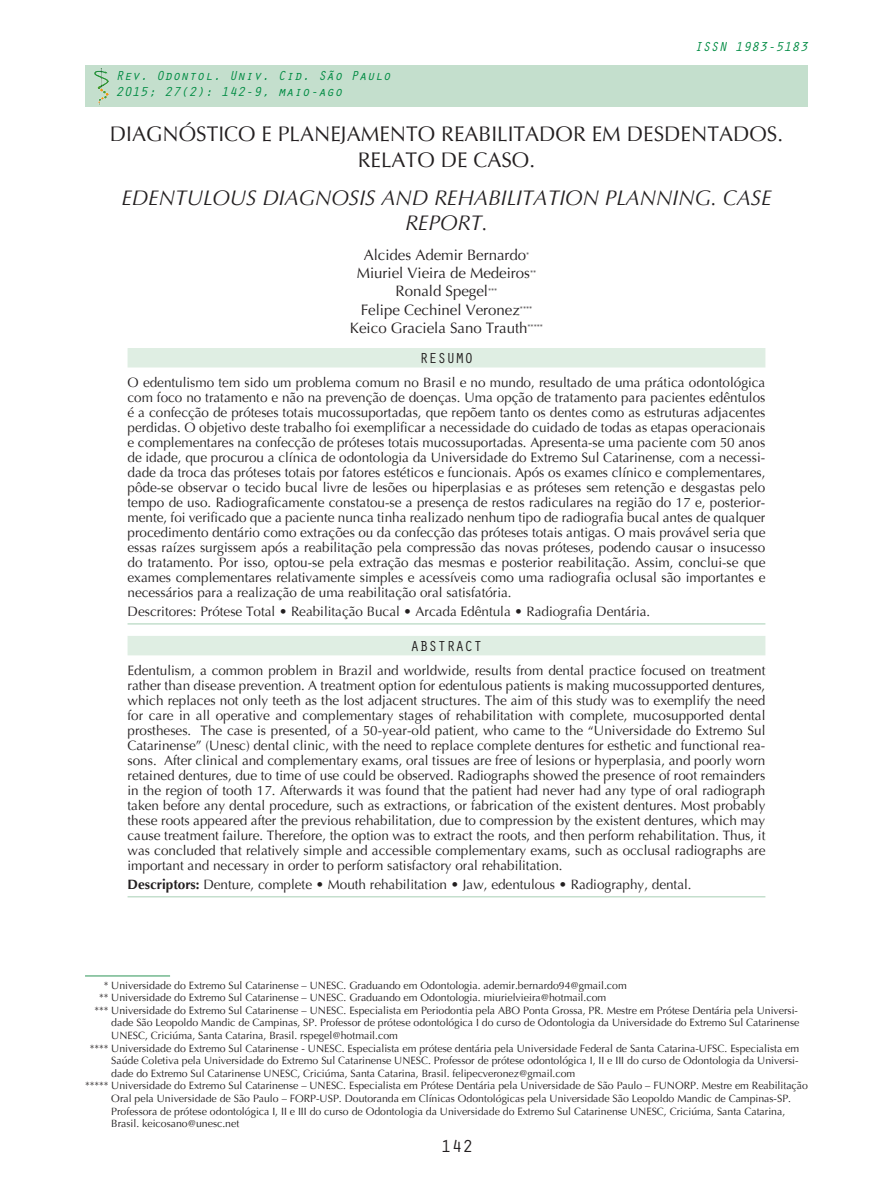
<style>
.page{position:relative;width:893px;height:1191px;background:#fff}
.page>*{position:absolute;margin:0;border:0;box-sizing:border-box;transform-origin:0 0}
.titulo_portugues{font:21px/25.2px "Optima";color:#231f20;text-align:center}
.Titulos_inglês{font:italic 21px/25.2px "Optima";color:#231f20;text-align:center}
.t1{font:18px "Orator Std";color:#231f20}
.assina{font:15px "Optima";color:#231f20}
.titulos_resumos{font:15px "Orator Std";color:#231f20}
.texto_capas{font:13.5px/15px "Optima";color:#231f20;text-align:justify}
.descritores{font:13.5px "Optima";color:#231f20}
.t2{font:italic 13.5px "Orator Std";color:#008b43}
.rodape{font:10.5px/12.6px "Optima";color:#231f20}
.s1{font-weight:700}
.s2{color:#fff}
</style>
<div class="page">
<div style="left:85px;top:65px;width:723px;height:41px;background:#c4dfcd"></div>
<img style="left:94px;top:68px;width:15px;height:36px">
<div style="left:128px;top:348px;width:637px;height:19px;background:#dfeee3"></div>
<hr style="left:128px;top:623px;width:637px;height:1px;background:#c4dfcd">
<div style="left:128px;top:636px;width:637px;height:19px;background:#dfeee3"></div>
<hr style="left:128px;top:896px;width:637px;height:1px;background:#c4dfcd">
<hr style="left:85px;top:975px;width:85px;height:1px;background:#73b88f">
<p class="t2" style="left:116px;top:66px;width:277px">Rev. Odontol. Univ. Cid. São Paulo</p>
<p class="t2" style="left:116px;top:82px;width:228px">2015; 27(2): 142-9, maio-ago</p>
<p class="t2" style="left:694px;top:37px;width:115px">ISSN 1983-5183</p>
<p class="titulo_portugues" style="left:110px;top:122px;width:675px">DIAGNÓSTICO E PLANEJAMENTO REABILITADOR EM DESDENTADOS.<br>RELATO DE CASO.</p>
<p class="Titulos_inglês" style="left:121px;top:185px;width:652px">EDENTULOUS DIAGNOSIS AND REHABILITATION PLANNING. CASE<br>REPORT.</p>
<p class="assina" style="left:364px;top:246px;width:167px">Alcides Ademir Bernardo<sup>*</sup></p>
<p class="assina" style="left:357px;top:264px;width:181px">Miuriel Vieira de Medeiros<sup>**</sup></p>
<p class="assina" style="left:396px;top:282px;width:103px">Ronald Spegel<sup>***</sup></p>
<p class="assina" style="left:361px;top:300px;width:173px">Felipe Cechinel Veronez<sup>****</sup></p>
<p class="assina" style="left:350px;top:318px;width:194px">Keico Graciela Sano Trauth<sup>*****</sup></p>
<p class="titulos_resumos" style="left:419px;top:347px;width:55px">RESUMO</p>
<p class="texto_capas" style="left:128px;top:375px;width:639px">O edentulismo tem sido um problema comum no Brasil e no mundo, resultado de uma prática odontológica com foco no tratamento e não na prevenção de doenças. Uma opção de tratamento para pacientes edêntulos é a confecção de próteses totais mucossuportadas, que repõem tanto os dentes como as estruturas adjacentes perdidas. O objetivo deste trabalho foi exemplificar a necessidade do cuidado de todas as etapas operacionais e complementares na confecção de próteses totais mucossuportadas. Apresenta-se uma paciente com 50 anos de idade, que procurou a clínica de odontologia da Universidade do Extremo Sul Catarinense, com a necessi&shy;dade da troca das próteses totais por fatores estéticos e funcionais. Após os exames clínico e complementares, pôde-se observar o tecido bucal livre de lesões ou hiperplasias e as próteses sem retenção e desgastas pelo tempo de uso. Radiograficamente constatou-se a presença de restos radiculares na região do 17 e, posterior&shy;mente, foi verificado que a paciente nunca tinha realizado nenhum tipo de radiografia bucal antes de qualquer procedimento dentário como extrações ou da confecção das próteses totais antigas. O mais provável seria que essas raízes surgissem após a reabilitação pela compressão das novas próteses, podendo causar o insucesso do tratamento. Por isso, optou-se pela extração das mesmas e posterior reabilitação. Assim, conclui-se que exames complementares relativamente simples e acessíveis como uma radiografia oclusal são importantes e necessários para a realização de uma reabilitação oral satisfatória.</p>
<p class="descritores" style="left:128px;top:603px;width:524px">Descritores: Prótese Total • Reabilitação Bucal • Arcada Edêntula • Radiografia Dentária.</p>
<p class="titulos_resumos" style="left:410px;top:635px;width:73px">ABSTRACT</p>
<p class="texto_capas" style="left:128px;top:663px;width:639px">Edentulism, a common problem in Brazil and worldwide, results from dental practice focused on treatment rather than disease prevention. A treatment option for edentulous patients is making mucossupported dentures, which replaces not only teeth as the lost adjacent structures. The aim of this study was to exemplify the need for care in all operative and complementary stages of rehabilitation with complete, mucosupported dental prostheses. The case is presented, of a 50-year-old patient, who came to the “Universidade do Extremo Sul Catarinense” (Unesc) dental clinic, with the need to replace complete dentures for esthetic and functional rea&shy;sons. After clinical and complementary exams, oral tissues are free of lesions or hyperplasia, and poorly worn retained dentures, due to time of use could be observed. Radiographs showed the presence of root remainders in the region of tooth 17. Afterwards it was found that the patient had never had any type of oral radiograph taken before any dental procedure, such as extractions, or fabrication of the existent dentures. Most probably these roots appeared after the previous rehabilitation, due to compression by the existent dentures, which may cause treatment failure. Therefore, the option was to extract the roots, and then perform rehabilitation. Thus, it was concluded that relatively simple and accessible complementary exams, such as occlusal radiographs are important and necessary in order to perform satisfactory oral rehabilitation.</p>
<p class="descritores" style="left:128px;top:876px;width:566px"><span class="s1">Descriptors:</span> Denture, complete • Mouth rehabilitation • Jaw, edentulous • Radiography, dental.</p>
<p class="rodape" style="left:85px;top:979px;width:543px"><span class="s2">****</span>* Universidade do Extremo Sul Catarinense – UNESC. Graduando em Odontologia. ademir.bernardo94@gmail.com</p>
<p class="rodape" style="left:85px;top:991px;width:523px"><span class="s2">***</span>** Universidade do Extremo Sul Catarinense – UNESC. Graduando em Odontologia. miurielvieira@hotmail.com</p>
<p class="rodape" style="left:111px;top:1004px;width:690px;text-indent:-26px"><span class="s2">**</span>*** Universidade do Extremo Sul Catarinense – UNESC. Especialista em Periodontia pela ABO Ponta Grossa, PR. Mestre em Prótese Dentária pela Universi&shy;dade São Leopoldo Mandic de Campinas, SP. Professor de prótese odontológica I do curso de Odontologia da Universidade do Extremo Sul Catarinense<br>UNESC, Criciúma, Santa Catarina, Brasil. rspegel@hotmail.com</p>
<p class="rodape" style="left:111px;top:1042px;width:689px;text-align:justify;text-indent:-26px"><span class="s2">*</span>**** Universidade do Extremo Sul Catarinense - UNESC. Especialista em prótese dentária pela Universidade Federal de Santa Catarina-UFSC. Especialista em Saúde Coletiva pela Universidade do Extremo Sul Catarinense UNESC. Professor de prótese odontológica I, II e III do curso de Odontologia da Universi&shy;dade do Extremo Sul Catarinense UNESC, Criciúma, Santa Catarina, Brasil. felipecveronez@gmail.com</p>
<p class="rodape" style="left:111px;top:1079px;width:698px;text-indent:-26px">***** Universidade do Extremo Sul Catarinense – UNESC. Especialista em Prótese Dentária pela Universidade de São Paulo – FUNORP. Mestre em Reabilitação Oral pela Universidade de São Paulo – FORP-USP. Doutoranda em Clínicas Odontológicas pela Universidade São Leopoldo Mandic de Campinas-SP.<br>Professora de prótese odontológica I, II e III do curso de Odontologia da Universidade do Extremo Sul Catarinense UNESC, Criciúma, Santa Catarina, Brasil. keicosano@unesc.net</p>
<p class="t1" style="left:441px;top:1133px;width:34px">142</p>
</div>
